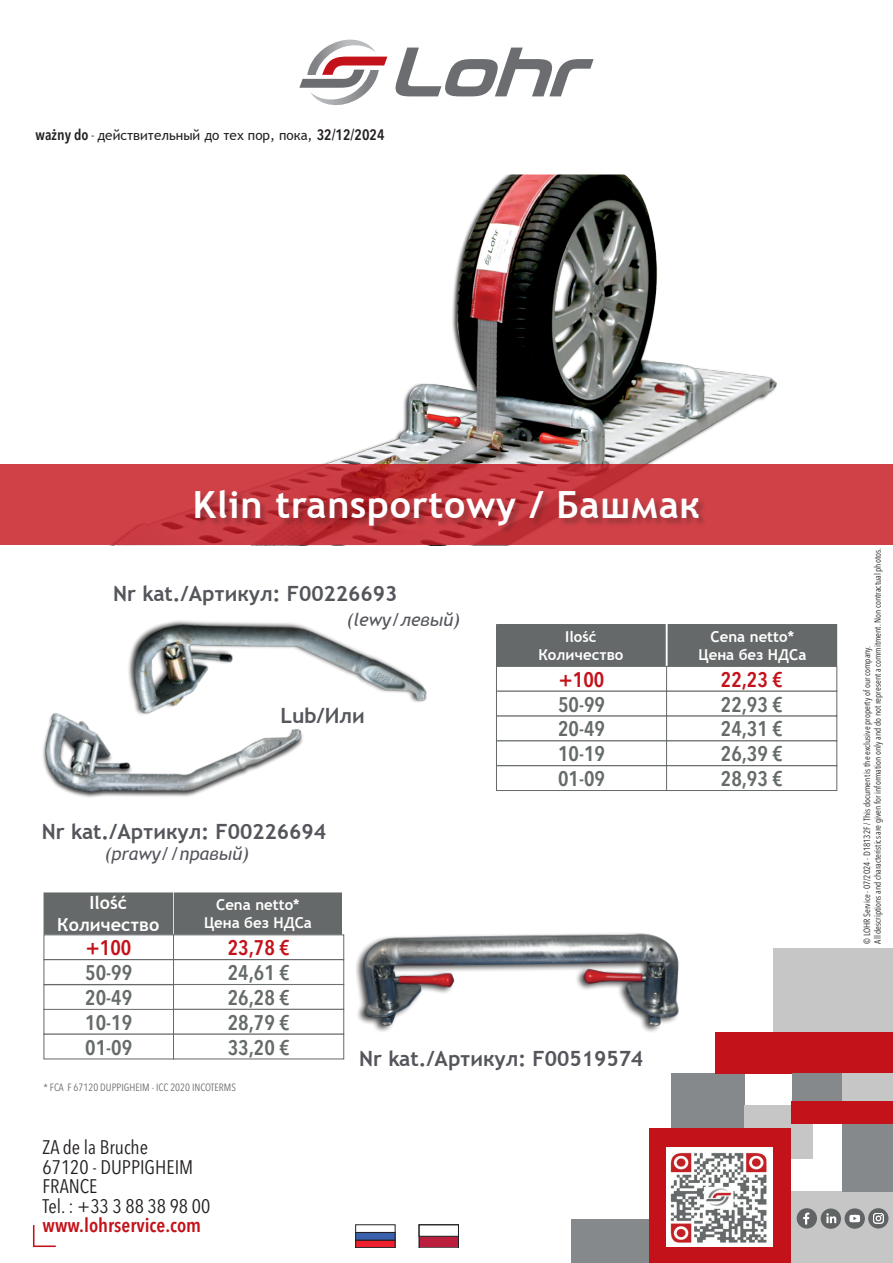
<style>
.page{position:relative;width:893px;height:1263px;background:#fff}
.page>*{position:absolute;margin:0;border:0;box-sizing:border-box;transform-origin:0 0}
.t1{font:700 37.5px "Trebuchet MS";letter-spacing:.02em;color:#fff}
.t2{font:600 condensed 21px "Avenir Next LT Pro";color:#656a6a}
.t3{font:700 21px "Trebuchet MS";color:#54565c}
.t4{font:600 condensed 21px "Avenir Next LT Pro";color:#c4121a}
.t5{font:condensed 19.5px/19.5px "Avenir Next LT Pro";color:#231f20}
.t6{font:600 condensed 19.5px "Avenir Next LT Pro";color:#c4121a}
.t7{font:italic 18px "Trebuchet MS";color:#54565c}
.t8{font:700 18px/21.6px "Trebuchet MS";color:#fff;text-align:center}
.t9{font:700 15px/18px "Trebuchet MS";color:#fff;text-align:center}
.t10{font:13.5px "Trebuchet MS";color:#231f20}
.t11{font:condensed 10.5px "Avenir Next LT Pro";color:#6c6d70}
.t12{font:condensed 9px/10.8px "Avenir Next LT Pro";color:#231f20}
.s1{font-family:"Avenir Next LT Pro";font-weight:600;font-stretch:condensed;font-size:15px}
.s2{font-family:"Avenir Next LT Pro";font-stretch:condensed;font-size:15px}
</style>
<div class="page">
<div style="left:773px;top:948px;width:120px;height:94px;background:#c6c6c6"></div>
<div style="left:790px;top:1191px;width:103px;height:72px;background:#c6c6c6"></div>
<div style="left:671px;top:1073px;width:74px;height:55px;background:#86898b"></div>
<div style="left:843px;top:1118px;width:50px;height:73px;background:#86898b"></div>
<div style="left:715px;top:1032px;width:178px;height:41px;background:#c4121a"></div>
<div style="left:745px;top:1105px;width:68px;height:54px;background:#c6c6c6"></div>
<div style="left:792px;top:1101px;width:101px;height:22px;background:#c4121a"></div>
<div style="left:841px;top:1073px;width:52px;height:28px;background:#c6c6c6"></div>
<div style="left:792px;top:1073px;width:49px;height:28px;background:#86898b"></div>
<div style="left:571px;top:1219px;width:79px;height:44px;background:#86898b"></div>
<div style="left:649px;top:1128px;width:141px;height:135px;background:#c4121a"></div>
<div style="left:797px;top:1208px;width:20px;height:20px;background:#606465;border-radius:50%"></div>
<svg style="left:803px;top:1212px;width:6px;height:12px"></svg>
<div style="left:821px;top:1208px;width:20px;height:21px;background:#606465;border-radius:50%"></div>
<svg style="left:826px;top:1213px;width:10px;height:10px"></svg>
<div style="left:845px;top:1208px;width:20px;height:21px;background:#606465;border-radius:50%"></div>
<svg style="left:849px;top:1215px;width:11px;height:7px"></svg>
<div style="left:868px;top:1208px;width:20px;height:20px;background:#606465;border-radius:50%"></div>
<svg style="left:873px;top:1213px;width:11px;height:11px"></svg>
<img style="left:667px;top:1148px;width:105px;height:98px">
<hr style="left:34px;top:1245px;width:22px;height:2px;background:#c4121a">
<hr style="left:33px;top:1225px;width:2px;height:22px;background:#c4121a">
<img style="left:33px;top:174px;width:803px;height:291px">
<svg style="left:0;top:465px;width:893px;height:80px;background:#cb3d43"></svg>
<img style="left:356px;top:933px;width:323px;height:99px">
<img style="left:128px;top:620px;width:299px;height:87px">
<img style="left:43px;top:707px;width:260px;height:91px">
<svg style="left:395px;top:48px;width:199px;height:48px"></svg>
<svg style="left:299px;top:40px;width:88px;height:66px"></svg>
<div style="left:196px;top:490px;width:511px;height:44px;background:#231f20;opacity:.3"></div>
<div style="left:44px;top:893px;width:128px;height:41px;background:#666969"></div>
<div style="left:44px;top:892px;width:129px;height:42px;border:2px solid #666969"></div>
<div style="left:44px;top:934px;width:130px;height:26px;border:1px solid #666969"></div>
<div style="left:173px;top:934px;width:171px;height:26px;border:1px solid #666969"></div>
<div style="left:44px;top:959px;width:130px;height:26px;border:1px solid #666969"></div>
<div style="left:173px;top:959px;width:171px;height:26px;border:1px solid #666969"></div>
<div style="left:44px;top:984px;width:130px;height:26px;border:1px solid #666969"></div>
<div style="left:173px;top:984px;width:171px;height:26px;border:1px solid #666969"></div>
<div style="left:44px;top:1009px;width:130px;height:25px;border:1px solid #666969"></div>
<div style="left:173px;top:1009px;width:171px;height:25px;border:1px solid #666969"></div>
<div style="left:44px;top:1034px;width:130px;height:25px;border:1px solid #666969"></div>
<div style="left:173px;top:1034px;width:171px;height:25px;border:1px solid #666969"></div>
<div style="left:175px;top:893px;width:166px;height:41px;background:#666969"></div>
<div style="left:174px;top:892px;width:168px;height:42px;border:2px solid #666969"></div>
<div style="left:497px;top:625px;width:168px;height:40px;background:#666969"></div>
<div style="left:496px;top:624px;width:170px;height:42px;border:2px solid #666969"></div>
<div style="left:496px;top:666px;width:171px;height:25px;border:1px solid #666969"></div>
<div style="left:666px;top:666px;width:171px;height:25px;border:1px solid #666969"></div>
<div style="left:496px;top:691px;width:171px;height:25px;border:1px solid #666969"></div>
<div style="left:666px;top:691px;width:171px;height:25px;border:1px solid #666969"></div>
<div style="left:496px;top:740px;width:171px;height:26px;border:1px solid #666969"></div>
<div style="left:666px;top:740px;width:171px;height:26px;border:1px solid #666969"></div>
<div style="left:496px;top:765px;width:171px;height:26px;border:1px solid #666969"></div>
<div style="left:666px;top:765px;width:171px;height:26px;border:1px solid #666969"></div>
<div style="left:668px;top:625px;width:168px;height:40px;background:#666969"></div>
<div style="left:668px;top:624px;width:169px;height:42px;border:2px solid #666969"></div>
<div style="left:356px;top:1225px;width:39px;height:22px;background:linear-gradient(to right,#fafafa,#fafafa)"></div>
<div style="left:356px;top:1240px;width:39px;height:7px;background:#ee202f"></div>
<div style="left:356px;top:1240px;width:39px;height:7px;border:1px solid #231f20"></div>
<div style="left:356px;top:1232px;width:39px;height:8px;background:#3860ac"></div>
<div style="left:356px;top:1232px;width:39px;height:8px;border:1px solid #231f20"></div>
<div style="left:419px;top:1236px;width:39px;height:11px;background:#bc1e3d"></div>
<div style="left:419px;top:1236px;width:39px;height:11px;border:1px solid #231f20"></div>
<div style="left:419px;top:1225px;width:40px;height:22px;border:1px solid #231f20"></div>
<h3 class="t10" style="left:36px;top:126px;width:350px"><span class="s1">ważny do</span> <span class="s2">-</span> действительный до тех пор, пока, <span class="s1">32/12/2024</span></h3>
<h1 class="t1" style="left:193px;top:481px;width:509px">Klin transportowy / Башмак</h1>
<h2 class="t3" style="left:113px;top:580px;width:286px">Nr kat./Артикул: F00226693</h2>
<h3 class="t7" style="left:347px;top:608px;width:115px">(lewy/левый)</h3>
<h2 class="t3" style="left:280px;top:702px;width:86px">Lub/Или</h2>
<h2 class="t3" style="left:42px;top:818px;width:286px">Nr kat./Артикул: F00226694</h2>
<h3 class="t7" style="left:105px;top:842px;width:146px">(prawy//правый)</h3>
<h3 class="t9" style="left:538px;top:627px;width:87px">Ilość<br>Количество</h3>
<h2 class="t4" style="left:559px;top:667px;width:47px">+100</h2>
<h2 class="t4" style="left:721px;top:667px;width:63px">22,23 €</h2>
<h2 class="t2" style="left:558px;top:691px;width:48px">50-99</h2>
<h2 class="t2" style="left:721px;top:691px;width:63px">22,93 €</h2>
<h2 class="t2" style="left:558px;top:716px;width:48px">20-49</h2>
<h2 class="t2" style="left:721px;top:716px;width:63px">24,31 €</h2>
<h2 class="t2" style="left:558px;top:741px;width:48px">10-19</h2>
<h2 class="t2" style="left:721px;top:741px;width:63px">26,39 €</h2>
<h2 class="t2" style="left:558px;top:766px;width:48px">01-09</h2>
<h2 class="t2" style="left:721px;top:766px;width:63px">28,93 €</h2>
<h3 class="t9" style="left:698px;top:627px;width:109px">Cena netto*<br>Цена без НДСa</h3>
<h3 class="t8" style="left:57px;top:892px;width:104px">Ilość<br>Количество</h3>
<h2 class="t4" style="left:86px;top:935px;width:47px">+100</h2>
<h2 class="t4" style="left:228px;top:935px;width:63px">23,78 €</h2>
<h2 class="t2" style="left:85px;top:960px;width:48px">50-99</h2>
<h2 class="t2" style="left:228px;top:960px;width:63px">24,61 €</h2>
<h2 class="t2" style="left:85px;top:985px;width:48px">20-49</h2>
<h2 class="t2" style="left:228px;top:985px;width:63px">26,28 €</h2>
<h2 class="t2" style="left:85px;top:1009px;width:48px">10-19</h2>
<h2 class="t2" style="left:228px;top:1009px;width:63px">28,79 €</h2>
<h2 class="t2" style="left:85px;top:1034px;width:48px">01-09</h2>
<h2 class="t2" style="left:228px;top:1034px;width:63px">33,20 €</h2>
<h3 class="t9" style="left:204px;top:896px;width:109px">Cena netto*<br>Цена без НДСa</h3>
<p class="t11" style="left:44px;top:1081px;width:194px">* FCA F 67120 DUPPIGHEIM - ICC 2020 INCOTERMS</p>
<h3 class="t5" style="left:43px;top:1138px;width:169px">ZA de la Bruche<br>67120 - DUPPIGHEIM<br>FRANCE<br>Tel. : +33 3 88 38 98 00</h3>
<h3 class="t6" style="left:43px;top:1214px;width:160px">www.lohrservice.com</h3>
<h2 class="t3" style="left:359px;top:1045px;width:286px">Nr kat./Артикул: F00519574</h2>
<p class="t12" style="left:861px;top:944px;width:397px;rotate:-90deg">© LOHR Service - 07/2024 - D18132F / This document is the exclusive property of our company.<br>All descriptions and characteristics are given for information only and do not represent a commitment. Non contractual photos.</p>
</div>
